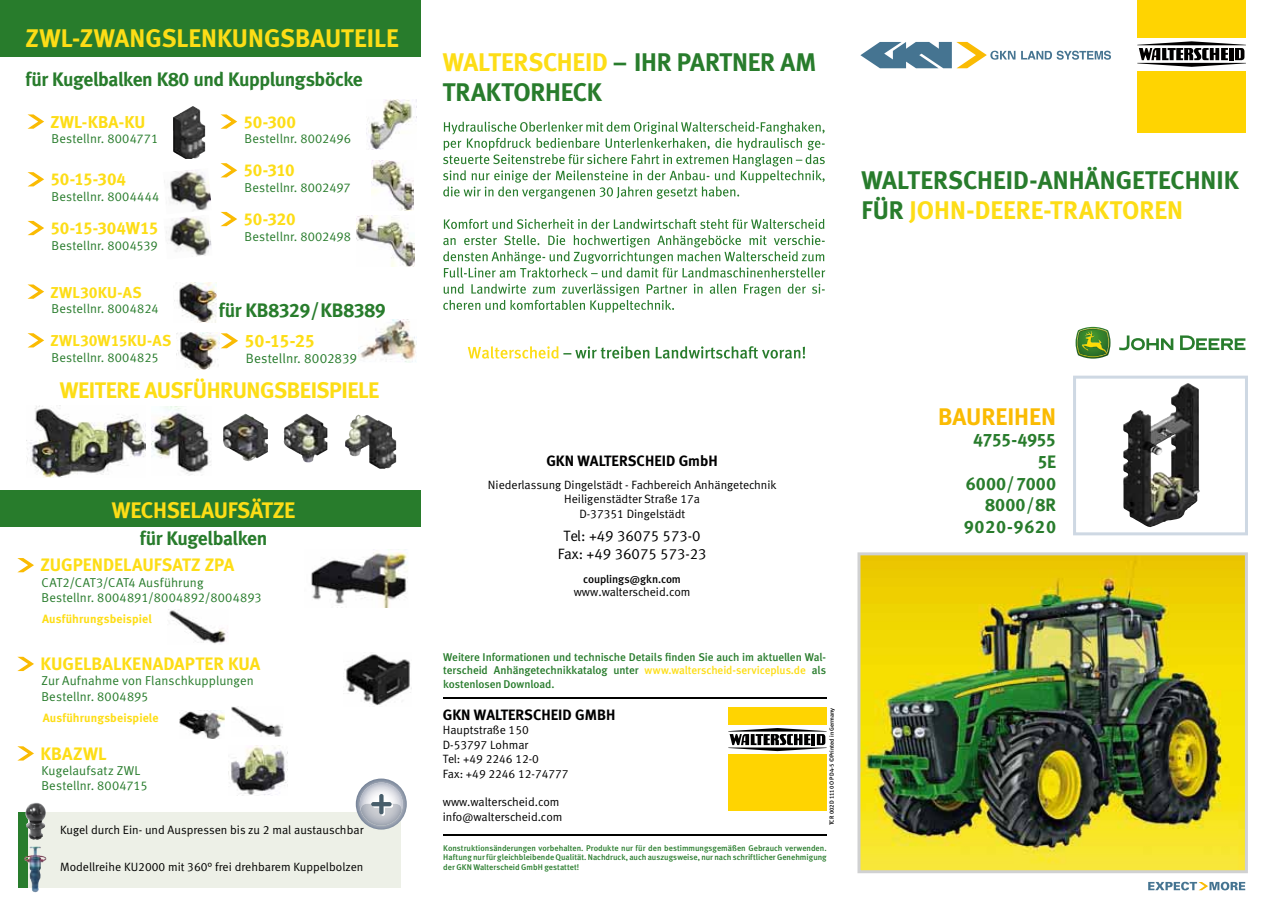
<style>
.page{position:relative;width:1280px;height:910px;background:#fff}
.page>*{position:absolute;margin:0;border:0;box-sizing:border-box;transform-origin:0 0}
.t1{font:25.5px/30.6px "Meta Bold LF";color:#287c2c}
.t2{font:25.5px "Meta Bold LF";color:#fddd16}
.t3{font:24px "Meta Bold LF";color:#fabb03}
.t4{font:22.5px "Meta Bold LF";letter-spacing:-.02em;color:#fddd16}
.t5{font:19.5px "Meta Bold LF";letter-spacing:-.02em;color:#287c2c}
.t6{font:18px "Meta Bold LF";color:#fddd16}
.t7{font:18px/21.6px "Meta Bold LF";color:#287c2c;text-align:right}
.t8{font:18px "Meta Bold Lf Caps";color:#fddd16}
.t9{font:17.1px "Meta Bold LF";letter-spacing:-.015em;color:#fddd16}
.t10{font:15.75px "Meta Bold LF";letter-spacing:.01em;color:#fddd16}
.t11{font:15px "Meta Bold LF";color:#010000}
.t12{font:15px/18px "Meta Normal LF";color:#010000;text-align:center}
.t13{font:13.5px "Meta Normal LF";color:#287c2c}
.t14{font:12.9px/15.5px "Meta Normal LF";letter-spacing:.01em;color:#287c2c}
.t15{font:12px/14.4px "Meta Normal LF";color:#010000}
.t16{font:12px "Meta Normal LF";color:#010100}
.t17{font:12px "Meta Bold LF";letter-spacing:.015em;color:#fddd16}
.t18{font:11.25px/13.5px "Meta Medium LF";letter-spacing:-.005em;color:#287c2c;text-align:justify}
.t19{font:11.25px "Meta Medium LF";letter-spacing:-.01em;color:#010100}
.t20{font:8.25px/9.9px "Meta Medium LF";color:#287c2c;text-align:justify}
.t21{font:6px "Meta Medium LF";color:#010100}
.s1{color:#fddd16}
</style>
<div class="page">
<div style="left:0;top:0;width:421px;height:57px;background:#287c2c"></div>
<div style="left:0;top:491px;width:421px;height:36px;background:#287c2c"></div>
<img style="left:857px;top:552px;width:391px;height:321px">
<svg style="left:1137px;top:41px;width:109px;height:26px"></svg>
<div style="left:1137px;top:0;width:109px;height:38px;background:#ffd401"></div>
<div style="left:1137px;top:71px;width:109px;height:62px;background:#ffd401"></div>
<svg style="left:860px;top:42px;width:155px;height:26px"></svg>
<svg style="left:1021px;top:51px;width:90px;height:9px"></svg>
<svg style="left:1148px;top:882px;width:97px;height:8px"></svg>
<svg style="left:1073px;top:376px;width:175px;height:159px"></svg>
<svg style="left:1180px;top:335px;width:65px;height:15px"></svg>
<svg style="left:1119px;top:335px;width:54px;height:15px"></svg>
<svg style="left:1075px;top:327px;width:35px;height:32px"></svg>
<img style="left:174px;top:282px;width:42px;height:40px">
<img style="left:177px;top:333px;width:42px;height:36px">
<img style="left:173px;top:106px;width:32px;height:53px">
<img style="left:164px;top:170px;width:48px;height:87px">
<svg style="left:28px;top:114px;width:16px;height:15px"></svg>
<svg style="left:28px;top:172px;width:16px;height:14px"></svg>
<svg style="left:28px;top:221px;width:16px;height:14px"></svg>
<svg style="left:28px;top:284px;width:16px;height:15px"></svg>
<svg style="left:28px;top:333px;width:16px;height:14px"></svg>
<svg style="left:221px;top:114px;width:16px;height:15px"></svg>
<svg style="left:221px;top:163px;width:16px;height:14px"></svg>
<svg style="left:221px;top:212px;width:16px;height:14px"></svg>
<svg style="left:221px;top:333px;width:17px;height:15px"></svg>
<img style="left:367px;top:100px;width:50px;height:50px">
<img style="left:372px;top:161px;width:41px;height:49px">
<img style="left:357px;top:215px;width:58px;height:51px">
<img style="left:358px;top:320px;width:59px;height:43px">
<img style="left:151px;top:406px;width:60px;height:69px">
<img style="left:223px;top:414px;width:22px;height:40px">
<img style="left:284px;top:414px;width:22px;height:38px">
<img style="left:345px;top:415px;width:13px;height:37px">
<img style="left:26px;top:405px;width:120px;height:72px">
<div style="left:18px;top:845px;width:383px;height:43px;background:#edf0e7"></div>
<div style="left:18px;top:812px;width:383px;height:34px;background:#edf0e7"></div>
<div style="left:18px;top:812px;width:9px;height:76px;background:#287c2c"></div>
<svg style="left:356px;top:779px;width:51px;height:51px"></svg>
<svg style="left:381px;top:795px;width:4px;height:21px"></svg>
<svg style="left:373px;top:803px;width:20px;height:5px"></svg>
<div style="left:379px;top:794px;width:5px;height:20px;background:#485e6b;border-radius:2px"></div>
<hr style="left:371px;top:802px;width:21px;height:4px;background:#485e6b;border-radius:2px">
<img style="left:24px;top:846px;width:15px;height:46px">
<img style="left:25px;top:803px;width:21px;height:37px">
<svg style="left:17px;top:558px;width:17px;height:14px"></svg>
<svg style="left:17px;top:657px;width:17px;height:14px"></svg>
<svg style="left:17px;top:746px;width:17px;height:14px"></svg>
<img style="left:311px;top:549px;width:97px;height:58px">
<img style="left:344px;top:652px;width:67px;height:54px">
<img style="left:168px;top:609px;width:60px;height:35px">
<img style="left:179px;top:711px;width:46px;height:28px">
<img style="left:231px;top:706px;width:52px;height:31px">
<img style="left:231px;top:745px;width:57px;height:50px">
<img style="left:1123px;top:383px;width:77px;height:144px">
<svg style="left:728px;top:728px;width:99px;height:23px"></svg>
<div style="left:728px;top:707px;width:99px;height:18px;background:#ffd401"></div>
<div style="left:728px;top:755px;width:99px;height:56px;background:#ffd401"></div>
<svg style="left:443px;top:122px;width:382px;height:77px"></svg>
<svg style="left:444px;top:219px;width:380px;height:10px"></svg>
<svg style="left:443px;top:235px;width:382px;height:43px"></svg>
<svg style="left:443px;top:284px;width:382px;height:29px"></svg>
<svg style="left:468px;top:346px;width:337px;height:13px"></svg>
<hr style="left:443px;top:834px;width:384px;height:2px;background:#010100">
<hr style="left:443px;top:697px;width:384px;height:2px;background:#010100">
<h1 class="t2" style="left:26px;top:29px;width:375px">ZWL-ZWANGSLENKUNGSBAUTEILE</h1>
<h3 class="t5" style="left:26px;top:72px;width:339px">für Kugelbalken K80 und Kupplungsböcke</h3>
<h3 class="t9" style="left:50px;top:115px;width:97px">ZWL-KBA-KU</h3>
<p class="t14" style="left:52px;top:132px;width:108px">Bestellnr. 8004771</p>
<h3 class="t9" style="left:50px;top:173px;width:77px">50-15-304</h3>
<p class="t14" style="left:52px;top:190px;width:109px">Bestellnr. 8004444</p>
<h3 class="t9" style="left:50px;top:222px;width:109px">50-15-304W15</h3>
<p class="t14" style="left:52px;top:239px;width:108px">Bestellnr. 8004539</p>
<p class="t10" style="left:50px;top:286px;width:93px">ZWL30KU-AS</p>
<p class="t14" style="left:52px;top:302px;width:108px">Bestellnr. 8004824</p>
<p class="t10" style="left:50px;top:335px;width:122px">ZWL30W15KU-AS</p>
<p class="t14" style="left:52px;top:351px;width:108px">Bestellnr. 8004825</p>
<h3 class="t9" style="left:243px;top:115px;width:54px">50-300</h3>
<p class="t14" style="left:245px;top:132px;width:108px">Bestellnr. 8002496</p>
<h3 class="t9" style="left:243px;top:164px;width:53px">50-310</h3>
<p class="t14" style="left:245px;top:181px;width:108px">Bestellnr. 8002497</p>
<h3 class="t9" style="left:243px;top:213px;width:54px">50-320</h3>
<p class="t14" style="left:245px;top:230px;width:108px">Bestellnr. 8002498</p>
<h3 class="t5" style="left:219px;top:303px;width:168px">für KB8329/KB8389</h3>
<h3 class="t8" style="left:245px;top:335px;width:72px">50-15-25</h3>
<p class="t13" style="left:246px;top:353px;width:113px">Bestellnr. 8002839</p>
<h3 class="t4" style="left:60px;top:382px;width:321px">WEITERE AUSFÜHRUNGSBEISPIELE</h3>
<h3 class="t4" style="left:112px;top:502px;width:185px">WECHSELAUFSÄTZE</h3>
<h3 class="t5" style="left:140px;top:531px;width:129px">für Kugelbalken</h3>
<h3 class="t6" style="left:40px;top:558px;width:195px">ZUGPENDELAUFSATZ ZPA</h3>
<p class="t14" style="left:41px;top:576px;width:222px">CAT2/CAT3/CAT4 Ausführung<br>Bestellnr. 8004891/8004892/8004893</p>
<p class="t17" style="left:42px;top:615px;width:111px">Ausführungsbeispiel</p>
<h3 class="t6" style="left:40px;top:657px;width:221px">KUGELBALKENADAPTER KUA</h3>
<p class="t14" style="left:41px;top:675px;width:214px">Zur Aufnahme von Flanschkupplungen<br>Bestellnr. 8004895</p>
<p class="t17" style="left:43px;top:714px;width:117px">Ausführungsbeispiele</p>
<h3 class="t6" style="left:40px;top:747px;width:68px">KBAZWL</h3>
<p class="t14" style="left:41px;top:764px;width:108px">Kugelaufsatz ZWL<br>Bestellnr. 8004715</p>
<p class="t16" style="left:60px;top:825px;width:305px">Kugel durch Ein- und Auspressen bis zu 2 mal austauschbar</p>
<p class="t16" style="left:60px;top:863px;width:305px">Modellreihe KU2000 mit 360° frei drehbarem Kuppelbolzen</p>
<h1 class="t1" style="left:443px;top:49px;width:375px"><span class="s1">WALTERSCHEID</span> − IHR PARTNER AM<br>TRAKTORHECK</h1>
<h1 class="t1" style="left:861px;top:167px;width:379px">WALTERSCHEID-ANHÄNGETECHNIK<br>FÜR <span class="s1">JOHN-DEERE-TRAKTOREN</span></h1>
<p class="t11" style="left:546px;top:455px;width:173px">GKN WALTERSCHEID GmbH</p>
<p class="t15" style="left:488px;top:479px;width:290px;text-align:center">Niederlassung Dingelstädt - Fachbereich Anhängetechnik<br>Heiligenstädter Straße 17a<br>D-37351 Dingelstädt</p>
<p class="t12" style="left:558px;top:529px;width:150px">Tel: +49 36075 573-0<br>Fax: +49 36075 573-23</p>
<p class="t15" style="left:574px;top:586px;width:118px">www.walterscheid.com</p>
<p class="t19" style="left:583px;top:575px;width:99px">couplings@gkn.com</p>
<p class="t18" style="left:443px;top:651px;width:384px">Weitere Informationen und technische Details finden Sie auch im aktuellen Wal&shy;terscheid Anhängetechnikkatalog unter <span class="s1">www.walterscheid-serviceplus.de</span> als kostenlosen Download.</p>
<p class="t21" style="left:829px;top:825px;width:119px;rotate:-90deg">TCR 002D 1110 OP D4-5 ©Printed in Germany</p>
<p class="t11" style="left:443px;top:709px;width:174px">GKN WALTERSCHEID GMBH</p>
<p class="t15" style="left:443px;top:724px;width:127px">Hauptstraße 150<br>D-53797 Lohmar<br>Tel: +49 2246 12-0<br>Fax: +49 2246 12-74777</p>
<p class="t15" style="left:443px;top:796px;width:121px">www.walterscheid.com info@walterscheid.com</p>
<p class="t20" style="left:443px;top:844px;width:385px">Konstruktionsänderungen vorbehalten. Produkte nur für den bestimmungsgemäßen Gebrauch verwenden.<br>Haftung nur für gleichbleibende Qualität. Nachdruck, auch auszugsweise, nur nach schriftlicher Genehmigung der GKN Walterscheid GmbH gestattet!</p>
<h2 class="t3" style="left:938px;top:408px;width:119px">BAUREIHEN</h2>
<h3 class="t7" style="left:964px;top:431px;width:94px">4755-4955<br>5E<br>6000/7000<br>8000/8R<br>9020-9620</h3>
</div>
